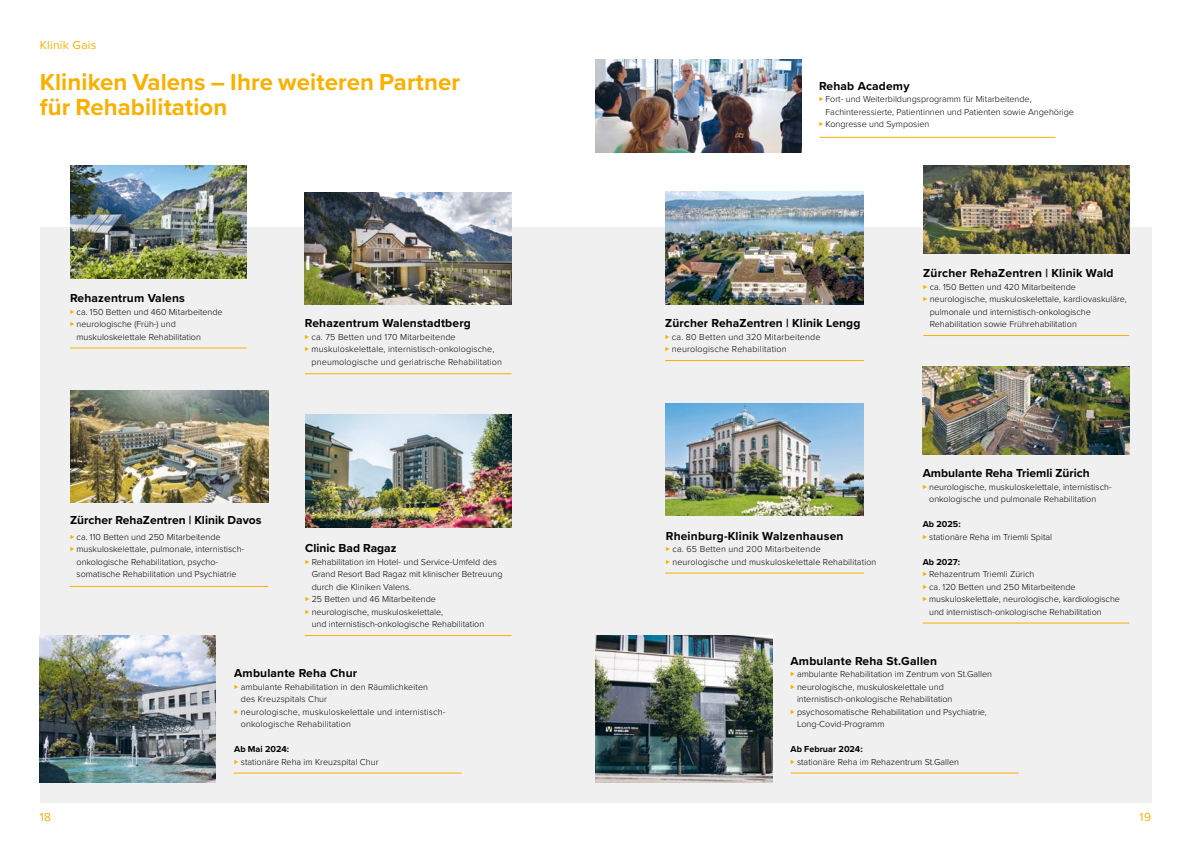
<style>
.page{position:relative;width:1191px;height:842px;background:#fff}
.page>*{position:absolute;margin:0;border:0;box-sizing:border-box;transform-origin:0 0}
.t1{font:700 24px/25px "Proxima Nova";letter-spacing:.005em;color:#f9b000}
.t2{font:700 12px "Proxima Nova";letter-spacing:.015em;color:#000}
.t3{font:12px "Proxima Nova";letter-spacing:.02em;color:#f9b000}
.t4{font:300 9px/12.5px "Proxima Nova";color:#000}
.t5{font:300 9px/12.5px "Proxima Nova";letter-spacing:.02em;color:#000}
.t6{font:700 9px "Proxima Nova";color:#000}
.s1{font-size:7px;color:#f9b000}
.s2{font-weight:700}
</style>
<div class="page">
<div style="left:40px;top:227px;width:1111px;height:575px;background:#f0f0f0"></div>
<img style="left:40px;top:635px;width:176px;height:147px">
<hr style="left:790px;top:772px;width:228px;height:1px;background:#f9b000">
<hr style="left:819px;top:137px;width:236px;height:1px;background:#f9b000">
<hr style="left:70px;top:347px;width:176px;height:1px;background:#f9b000">
<img style="left:305px;top:415px;width:206px;height:112px">
<img style="left:70px;top:390px;width:199px;height:112px">
<img style="left:70px;top:166px;width:176px;height:112px">
<hr style="left:923px;top:335px;width:206px;height:1px;background:#f9b000">
<img style="left:923px;top:166px;width:206px;height:87px">
<hr style="left:922px;top:622px;width:207px;height:1px;background:#f9b000">
<img style="left:923px;top:367px;width:206px;height:87px">
<hr style="left:70px;top:586px;width:198px;height:1px;background:#f9b000">
<img style="left:595px;top:59px;width:207px;height:93px">
<img style="left:595px;top:635px;width:177px;height:147px">
<hr style="left:305px;top:373px;width:206px;height:1px;background:#f9b000">
<img style="left:305px;top:192px;width:206px;height:112px">
<hr style="left:665px;top:572px;width:199px;height:1px;background:#f9b000">
<img style="left:665px;top:404px;width:199px;height:112px">
<hr style="left:305px;top:635px;width:206px;height:1px;background:#f9b000">
<img style="left:665px;top:192px;width:199px;height:112px">
<hr style="left:233px;top:772px;width:229px;height:1px;background:#f9b000">
<hr style="left:665px;top:360px;width:199px;height:1px;background:#f9b000">
<h2 class="t3" style="left:40px;top:36px;width:58px">Klinik Gais</h2>
<h1 class="t1" style="left:40px;top:69px;width:422px">Kliniken Valens – Ihre weiteren Partner für Rehabilitation</h1>
<h2 class="t2" style="left:70px;top:289px;width:116px">Rehazentrum Valens</h2>
<p class="t4" style="left:70px;top:305px;width:154px"><span class="s1">⊲</span> ca. 150 Betten und 460 Mitarbeitende</p>
<p class="t4" style="left:70px;top:317px;width:107px"><span class="s1">⊲</span> neurologische (Früh-) und</p>
<p class="t4" style="left:77px;top:330px;width:126px">muskuloskelettale Rehabilitation</p>
<h2 class="t2" style="left:305px;top:314px;width:167px">Rehazentrum Walenstadtberg</h2>
<p class="t4" style="left:305px;top:330px;width:152px"><span class="s1">⊲</span> ca. 75 Betten und 170 Mitarbeitende</p>
<p class="t4" style="left:305px;top:342px;width:191px"><span class="s1">⊲</span> muskuloskelettale, internistisch-onkologische,</p>
<p class="t4" style="left:311px;top:355px;width:192px">pneumologische und geriatrische Rehabilitation</p>
<h2 class="t2" style="left:70px;top:511px;width:193px">Zürcher RehaZentren | Klinik Davos</h2>
<p class="t4" style="left:70px;top:530px;width:152px"><span class="s1">⊲</span> ca. 110 Betten und 250 Mitarbeitende</p>
<p class="t4" style="left:70px;top:542px;width:175px"><span class="s1">⊲</span> muskuloskelettale, pulmonale, internistisch-</p>
<p class="t4" style="left:77px;top:555px;width:143px">onkologische Rehabilitation, psycho-</p>
<p class="t4" style="left:77px;top:567px;width:161px">somatische Rehabilitation und Psychiatrie</p>
<h2 class="t2" style="left:305px;top:539px;width:93px">Clinic Bad Ragaz</h2>
<p class="t4" style="left:305px;top:555px;width:193px"><span class="s1">⊲</span> Rehabilitation im Hotel- und Service-Umfeld des</p>
<p class="t4" style="left:312px;top:567px;width:192px">Grand Resort Bad Ragaz mit klinischer Betreuung</p>
<p class="t4" style="left:312px;top:580px;width:101px">durch die Kliniken Valens.</p>
<p class="t4" style="left:305px;top:592px;width:132px"><span class="s1">⊲</span> 25 Betten und 46 Mitarbeitende</p>
<p class="t4" style="left:305px;top:605px;width:139px"><span class="s1">⊲</span> neurologische, muskuloskelettale,</p>
<p class="t4" style="left:312px;top:617px;width:174px">und internistisch-onkologische Rehabilitation</p>
<h2 class="t2" style="left:234px;top:664px;width:124px">Ambulante Reha Chur</h2>
<p class="t4" style="left:234px;top:680px;width:195px"><span class="s1">⊲</span> ambulante Rehabilitation in den Räumlichkeiten</p>
<p class="t4" style="left:241px;top:692px;width:88px">des Kreuzspitals Chur</p>
<p class="t4" style="left:234px;top:705px;width:212px"><span class="s1">⊲</span> neurologische, muskuloskelettale und internistisch-</p>
<p class="t4" style="left:241px;top:717px;width:112px">onkologische Rehabilitation</p>
<p class="t4" style="left:234px;top:742px;width:146px"><span class="s2">Ab Mai 2024:<br></span><span class="s1">⊲</span> stationäre Reha im Kreuzspital Chur</p>
<h2 class="t2" style="left:819px;top:77px;width:92px">Rehab Academy</h2>
<p class="t4" style="left:819px;top:92px;width:214px"><span class="s1">⊲</span> Fort- und Weiterbildungsprogramm für Mitarbeitende,</p>
<p class="t4" style="left:825px;top:105px;width:250px">Fachinteressierte, Patientinnen und Patienten sowie Angehörige</p>
<p class="t4" style="left:819px;top:117px;width:112px"><span class="s1">⊲</span> Kongresse und Symposien</p>
<h2 class="t2" style="left:923px;top:264px;width:192px">Zürcher RehaZentren | Klinik Wald</h2>
<p class="t4" style="left:923px;top:280px;width:154px"><span class="s1">⊲</span> ca. 150 Betten und 420 Mitarbeitende</p>
<p class="t4" style="left:923px;top:292px;width:205px"><span class="s1">⊲</span> neurologische, muskuloskelettale, kardiovaskuläre,</p>
<p class="t4" style="left:929px;top:305px;width:163px">pulmonale und internistisch-onkologische</p>
<h2 class="t2" style="left:665px;top:314px;width:197px">Zürcher RehaZentren | Klinik Lengg</h2>
<p class="t4" style="left:929px;top:317px;width:149px">Rehabilitation sowie Frührehabilitation</p>
<p class="t5" style="left:665px;top:330px;width:157px"><span class="s1">⊲</span> ca. 80 Betten und 320 Mitarbeitende <span class="s1">⊲</span> neurologische Rehabilitation</p>
<h2 class="t2" style="left:666px;top:527px;width:179px">Rheinburg-Klinik Walzenhausen</h2>
<p class="t4" style="left:666px;top:542px;width:212px"><span class="s1">⊲</span> ca. 65 Betten und 200 Mitarbeitende<br><span class="s1">⊲</span> neurologische und muskuloskelettale Rehabilitation</p>
<h2 class="t2" style="left:922px;top:464px;width:169px">Ambulante Reha Triemli Zürich</h2>
<p class="t4" style="left:929px;top:480px;width:183px;text-indent:-6px"><span class="s1">⊲</span> neurologische, muskuloskelettale, internistisch&shy;onkologische und pulmonale Rehabilitation</p>
<p class="t4" style="left:922px;top:517px;width:131px"><span class="s2">Ab 2025:<br></span><span class="s1">⊲</span> stationäre Reha im Triemli Spital</p>
<p class="t6" style="left:922px;top:555px;width:39px">Ab 2027:</p>
<p class="t4" style="left:922px;top:567px;width:113px"><span class="s1">⊲</span> Rehazentrum Triemli Zürich</p>
<p class="t4" style="left:922px;top:580px;width:154px"><span class="s1">⊲</span> ca. 120 Betten und 250 Mitarbeitende</p>
<p class="t4" style="left:922px;top:592px;width:199px"><span class="s1">⊲</span> muskuloskelettale, neurologische, kardiologische</p>
<p class="t4" style="left:929px;top:605px;width:174px">und internistisch-onkologische Rehabilitation</p>
<h2 class="t2" style="left:790px;top:652px;width:148px">Ambulante Reha St.Gallen</h2>
<p class="t4" style="left:790px;top:667px;width:203px"><span class="s1">⊲</span> ambulante Rehabilitation im Zentrum von St.Gallen</p>
<p class="t4" style="left:790px;top:680px;width:155px"><span class="s1">⊲</span> neurologische, muskuloskelettale und</p>
<p class="t4" style="left:797px;top:692px;width:157px">internistisch-onkologische Rehabilitation</p>
<p class="t4" style="left:790px;top:705px;width:198px"><span class="s1">⊲</span> psychosomatische Rehabilitation und Psychiatrie,</p>
<p class="t4" style="left:797px;top:717px;width:89px">Long-Covid-Programm</p>
<p class="t4" style="left:790px;top:742px;width:170px"><span class="s2">Ab Februar 2024:<br></span><span class="s1">⊲</span> stationäre Reha im Rehazentrum St.Gallen</p>
<h2 class="t3" style="left:40px;top:807px;width:13px">18</h2>
<h2 class="t3" style="left:1139px;top:807px;width:13px">19</h2>
</div>
